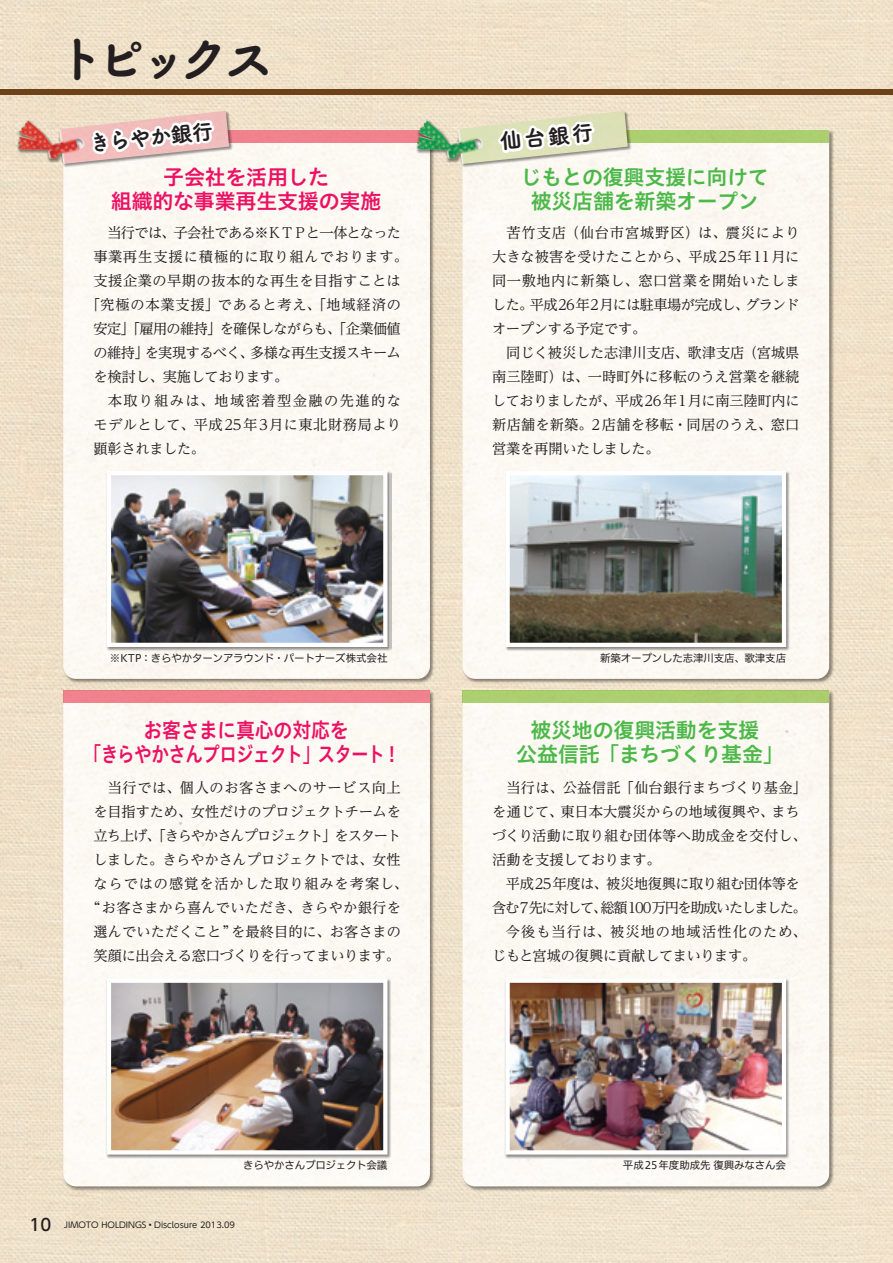
<style>
.page{position:relative;width:893px;height:1263px;background:#fff}
.page>*{position:absolute;margin:0;border:0;box-sizing:border-box;transform-origin:0 0}
.t1{font:49.5px "Tsuku B Rd Gothic Std E";letter-spacing:-.14em;color:#231f20}
.t2{font:21.75px "Tsuku A Rd Gothic Std E";color:#231f20}
.t3{font:21.75px "Tsuku B Rd Gothic Std E";color:#231f20}
.t4{font:21px/24px "Hiragino UD Sans Std W6";letter-spacing:-.01em;color:#4cb848;text-align:center}
.t5{font:21px/24px "Hiragino UD Sans Std W6";letter-spacing:-.035em;color:#ec1163;text-align:center;scale:.9 1}
.t6{font:21px/24px "Hiragino UD Sans Std W6";letter-spacing:-.015em;color:#ec1163;text-align:center}
.t7{font:14.25px/24px "UD Reimin Pro";letter-spacing:-.005em;color:#231f20;text-align:justify}
.t8{font:14.25px "UD Reimin Pro";letter-spacing:-.055em;color:#231f20}
.t9{font:14.25px "UD Reimin Pro";letter-spacing:.06em;color:#231f20}
.t10{font:14.25px "UD Reimin Pro";letter-spacing:-.095em;color:#231f20}
.t11{font:14.25px "UD Reimin Pro";letter-spacing:-.075em;color:#231f20}
.t12{font:14.25px "UD Reimin Pro";letter-spacing:-.04em;color:#231f20}
.t13{font:14.25px "UD Reimin Pro";letter-spacing:-.03em;color:#231f20}
.t14{font:14.25px "UD Reimin Pro";letter-spacing:.055em;color:#231f20}
.t15{font:14.25px "UD Reimin Pro";letter-spacing:.04em;color:#231f20}
.t16{font:14.25px "UD Reimin Pro";letter-spacing:.02em;color:#231f20}
.t17{font:14.25px "UD Reimin Pro";letter-spacing:.015em;color:#231f20}
.t18{font:14.25px "UD Reimin Pro";letter-spacing:.03em;color:#231f20}
.t19{font:14.25px "UD Reimin Pro";letter-spacing:.035em;color:#231f20}
.t20{font:14.25px "UD Reimin Pro";letter-spacing:.075em;color:#231f20}
.t21{font:14.25px "UD Reimin Pro";letter-spacing:.1em;color:#231f20}
.t22{font:14.25px "UD Reimin Pro";letter-spacing:-.025em;color:#231f20}
.t23{font:10.5px "Hiragino UD Sans F Std W4";letter-spacing:-.015em;color:#231f20}
.t24{font:8.25px "UD Shin Go Pro";color:#231f20}
.s1{font-weight:500;font-size:16.5px}
</style>
<div class="page">
<img style="left:0;top:0;width:893px;height:1263px">
<img style="left:13px;top:19px;width:880px;height:1240px">
<img style="left:63px;top:142px;width:766px;height:1044px">
<div style="left:0;top:89px;width:893px;height:5px;background:#6e4119"></div>
<img style="left:102px;top:447px;width:289px;height:217px">
<img style="left:112px;top:476px;width:270px;height:166px">
<div style="left:107px;top:471px;width:280px;height:176px;border:4px solid #fff"></div>
<img style="left:450px;top:405px;width:380px;height:292px">
<img style="left:510px;top:476px;width:271px;height:166px">
<div style="left:505px;top:471px;width:281px;height:176px;border:4px solid #fff"></div>
<img style="left:101px;top:936px;width:293px;height:222px">
<img style="left:112px;top:983px;width:270px;height:166px">
<div style="left:107px;top:978px;width:280px;height:176px;border:4px solid #fff"></div>
<img style="left:500px;top:954px;width:295px;height:223px">
<img style="left:510px;top:983px;width:271px;height:166px">
<div style="left:505px;top:978px;width:281px;height:176px;border:4px solid #fff"></div>
<div style="left:212px;top:130px;width:219px;height:12px;background:#f0828d"></div>
<img style="left:8px;top:102px;width:227px;height:72px">
<img style="left:18px;top:111px;width:211px;height:53px">
<svg style="left:89px;top:33px;width:128px;height:222px"></svg>
<div style="left:605px;top:130px;width:224px;height:12px;background:#aed475"></div>
<div style="left:462px;top:690px;width:367px;height:13px;background:#aed475"></div>
<div style="left:63px;top:690px;width:367px;height:13px;background:#f0828d"></div>
<img style="left:407px;top:102px;width:227px;height:72px">
<img style="left:416px;top:111px;width:212px;height:53px">
<svg style="left:494px;top:0;width:103px;height:257px"></svg>
<h1 class="t1" style="left:56px;top:19px;width:220px">トピックス</h1>
<h2 class="t2" style="left:87px;top:126px;width:127px;rotate:-6deg">きらやか銀行</h2>
<h2 class="t3" style="left:498px;top:124px;width:96px;rotate:-6deg">仙台銀行</h2>
<h3 class="t6" style="left:111px;top:164px;width:272px">子会社を活用した<br>組織的な事業再生支援の実施</h3>
<p class="t8" style="left:107px;top:221px;width:295px">当行では、子会社である※ＫＴＰと一体となった</p>
<p class="t9" style="left:93px;top:245px;width:316px">事業再生支援に積極的に取り組んでおります。</p>
<p class="t18" style="left:94px;top:269px;width:309px">支援企業の早期の抜本的な再生を目指すことは</p>
<p class="t14" style="left:86px;top:293px;width:316px">「究極の本業支援」であると考え、「地域経済の</p>
<p class="t8" style="left:94px;top:317px;width:309px">安定」「雇用の維持」を確保しながらも、「企業価値</p>
<p class="t12" style="left:93px;top:341px;width:309px">の維持」を実現するべく、多様な再生支援スキーム</p>
<p class="t22" style="left:93px;top:365px;width:196px">を検討し、実施しております。</p>
<p class="t21" style="left:108px;top:389px;width:295px">本取り組みは、地域密着型金融の先進的な</p>
<p class="t15" style="left:93px;top:413px;width:309px">モデルとして、平成25年3月に東北財務局より</p>
<p class="t7" style="left:93px;top:436px;width:113px">顕彰されました。</p>
<p class="t23" style="left:110px;top:650px;width:279px">※KTP：きらやかターンアラウンド・パートナーズ株式会社</p>
<h3 class="t4" style="left:521px;top:164px;width:249px">じもとの復興支援に向けて被災店舗を新築オープン</h3>
<p class="t7" style="left:492px;top:220px;width:309px;text-indent:15px">苦竹支店（仙台市宮城野区）は、震災により大きな被害を受けたことから、平成25年11月に同一敷地内に新築し、窓口営業を開始いたしました。平成26年2月には駐車場が完成し、グランドオープンする予定です。</p>
<p class="t7" style="left:492px;top:340px;width:309px;text-indent:14px">同じく被災した志津川支店、歌津支店（宮城県南三陸町）は、一時町外に移転のうえ営業を継続しておりましたが、平成26年1月に南三陸町内に新店舗を新築。2店舗を移転・同居のうえ、窓口営業を再開いたしました。</p>
<p class="t23" style="left:600px;top:650px;width:188px">新築オープンした志津川支店、歌津支店</p>
<h3 class="t5" style="left:84px;top:717px;width:354px">お客さまに真心の対応を<br>「きらやかさんプロジェクト」スタート！</h3>
<h3 class="t4" style="left:516px;top:717px;width:269px">被災地の復興活動を支援<br>公益信託「まちづくり基金」</h3>
<p class="t19" style="left:108px;top:776px;width:295px">当行では、個人のお客さまへのサービス向上</p>
<p class="t7" style="left:93px;top:800px;width:309px">を目指すため、女性だけのプロジェクトチームを</p>
<p class="t11" style="left:94px;top:824px;width:309px">立ち上げ、「きらやかさんプロジェクト」をスタート</p>
<p class="t7" style="left:93px;top:848px;width:309px">しました。きらやかさんプロジェクトでは、女性</p>
<p class="t9" style="left:93px;top:872px;width:316px">ならではの感覚を活かした取り組みを考案し、</p>
<p class="t7" style="left:86px;top:895px;width:316px">“お客さまから喜んでいただき、きらやか銀行を</p>
<p class="t7" style="left:94px;top:919px;width:309px">選んでいただくこと”を最終目的に、お客さまの</p>
<p class="t7" style="left:94px;top:943px;width:308px">笑顔に出会える窓口づくりを行ってまいります。</p>
<p class="t16" style="left:492px;top:776px;width:316px">　当行は、公益信託「仙台銀行まちづくり基金」</p>
<p class="t7" style="left:492px;top:799px;width:309px">を通じて、東日本大震災からの地域復興や、まち</p>
<p class="t17" style="left:492px;top:824px;width:316px">づくり活動に取り組む団体等へ助成金を交付し、</p>
<p class="t7" style="left:492px;top:847px;width:170px">活動を支援しております。</p>
<p class="t13" style="left:492px;top:872px;width:309px">　平成25年度は、被災地復興に取り組む団体等を</p>
<p class="t10" style="left:492px;top:896px;width:316px">含む7先に対して、総額100万円を助成いたしました。</p>
<p class="t20" style="left:506px;top:920px;width:302px">今後も当行は、被災地の地域活性化のため、</p>
<p class="t7" style="left:492px;top:943px;width:266px">じもと宮城の復興に貢献してまいります。</p>
<p class="t23" style="left:243px;top:1157px;width:146px">きらやかさんプロジェクト会議</p>
<p class="t23" style="left:623px;top:1157px;width:165px">平成25年度助成先 復興みなさん会</p>
<p class="t24" style="left:30px;top:1218px;width:207px"><span class="s1">10</span> JIMOTO HOLDINGS • Disclosure 2013.09</p>
</div>
